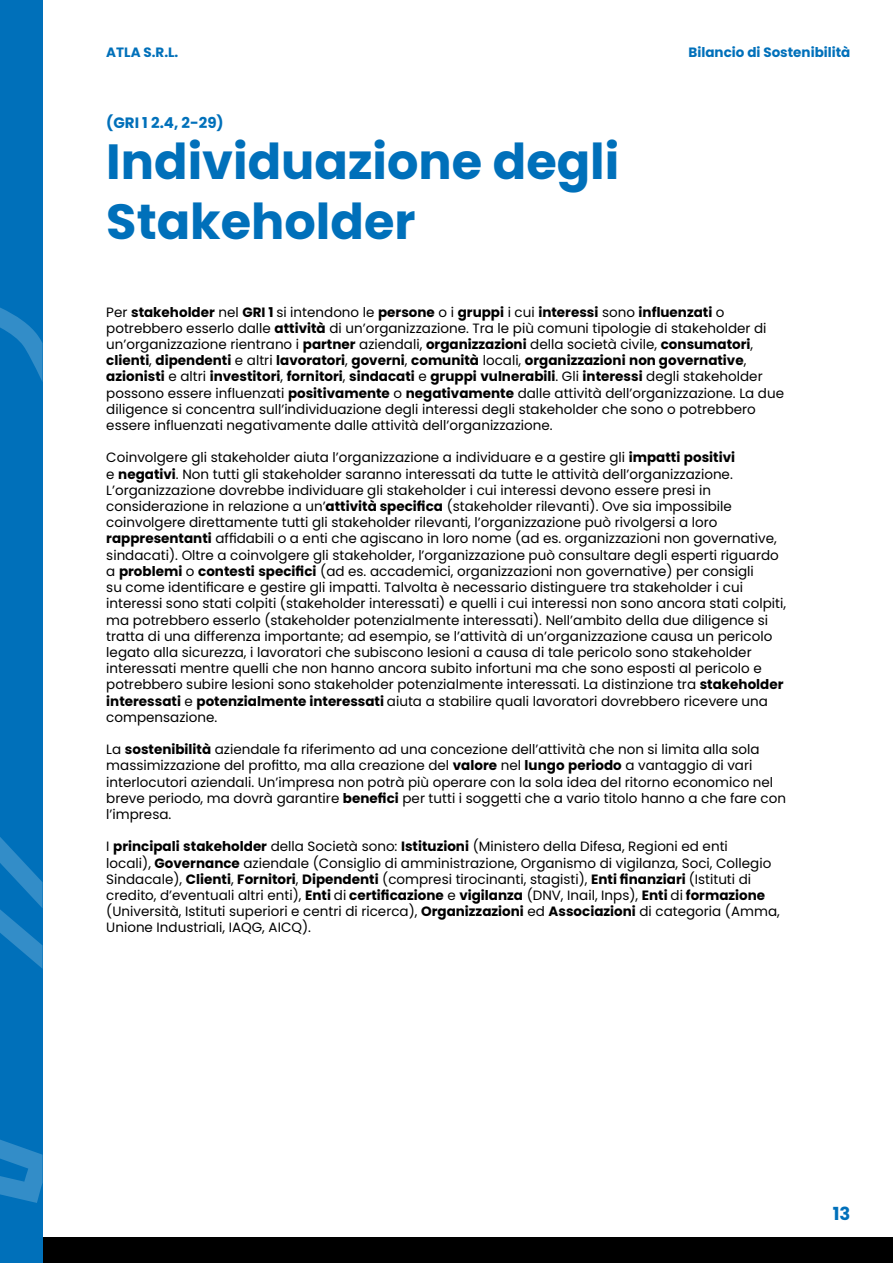
<style>
.page{position:relative;width:893px;height:1263px;background:#fff}
.page>*{position:absolute;margin:0;border:0;box-sizing:border-box;transform-origin:0 0}
.t1{font:700 49.35px/59.2px "Poppins";color:#0070ba}
.t2{font:700 18px "Poppins";color:#0070ba}
.t3{font:700 15px "Poppins";color:#0070ba}
.t4{font:13.5px/16.2px "Poppins";color:#000}
.t5{font:700 13.5px "Poppins";color:#0070ba}
.s1{font-weight:700}
</style>
<div class="page">
<div style="left:43px;top:1237px;width:850px;height:26px;background:#000"></div>
<div style="left:0;top:0;width:43px;height:1263px;background:#0070ba"></div>
<svg style="left:0;top:307px;width:43px;height:75px"></svg>
<svg style="left:0;top:837px;width:43px;height:132px"></svg>
<svg style="left:0;top:1139px;width:43px;height:64px"></svg>
<p class="t5" style="left:106px;top:44px;width:74px">ATLA S.R.L.</p>
<p class="t5" style="left:689px;top:44px;width:163px">Bilancio di Sostenibilità</p>
<p class="t3" style="left:106px;top:114px;width:119px">(GRI 1 2.4, 2-29)</p>
<h1 class="t1" style="left:106px;top:133px;width:515px">Individuazione degli<br>Stakeholder</h1>
<p class="t4" style="left:106px;top:304px;width:679px">Per <span class="s1">stakeholder</span> nel <span class="s1">GRI 1</span> si intendono le <span class="s1">persone</span> o i <span class="s1">gruppi</span> i cui <span class="s1">interessi</span> sono <span class="s1">influenzati</span> o potrebbero esserlo dalle <span class="s1">attività</span> di un’organizzazione. Tra le più comuni tipologie di stakeholder di un’organizzazione rientrano i <span class="s1">partner</span> aziendali, <span class="s1">organizzazioni</span> della società civile, <span class="s1">consumatori</span>, <span class="s1">clienti</span>, <span class="s1">dipendenti</span> e altri <span class="s1">lavoratori</span>, <span class="s1">governi</span>, <span class="s1">comunità</span> locali, <span class="s1">organizzazioni non governative</span>, <span class="s1">azionisti</span> e altri <span class="s1">investitori</span>, <span class="s1">fornitori</span>, <span class="s1">sindacati</span> e <span class="s1">gruppi vulnerabili</span>. Gli <span class="s1">interessi</span> degli stakeholder possono essere influenzati <span class="s1">positivamente</span> o <span class="s1">negativamente</span> dalle attività dell’organizzazione. La due diligence si concentra sull’individuazione degli interessi degli stakeholder che sono o potrebbero essere influenzati negativamente dalle attività dell’organizzazione.</p>
<p class="t4" style="left:106px;top:450px;width:681px">Coinvolgere gli stakeholder aiuta l’organizzazione a individuare e a gestire gli <span class="s1">impatti positivi<br></span>e <span class="s1">negativi</span>. Non tutti gli stakeholder saranno interessati da tutte le attività dell’organizzazione.<br>L’organizzazione dovrebbe individuare gli stakeholder i cui interessi devono essere presi in considerazione in relazione a un’<span class="s1">attività specifica</span> (stakeholder rilevanti). Ove sia impossibile coinvolgere direttamente tutti gli stakeholder rilevanti, l’organizzazione può rivolgersi a loro <span class="s1">rappresentanti</span> affidabili o a enti che agiscano in loro nome (ad es. organizzazioni non governative, sindacati). Oltre a coinvolgere gli stakeholder, l’organizzazione può consultare degli esperti riguardo a <span class="s1">problemi</span> o <span class="s1">contesti specifici</span> (ad es. accademici, organizzazioni non governative) per consigli<br>su come identificare e gestire gli impatti. Talvolta è necessario distinguere tra stakeholder i cui interessi sono stati colpiti (stakeholder interessati) e quelli i cui interessi non sono ancora stati colpiti, ma potrebbero esserlo (stakeholder potenzialmente interessati). Nell’ambito della due diligence si tratta di una differenza importante; ad esempio, se l’attività di un’organizzazione causa un pericolo legato alla sicurezza, i lavoratori che subiscono lesioni a causa di tale pericolo sono stakeholder interessati mentre quelli che non hanno ancora subito infortuni ma che sono esposti al pericolo e potrebbero subire lesioni sono stakeholder potenzialmente interessati. La distinzione tra <span class="s1">stakeholder interessati</span> e <span class="s1">potenzialmente interessati</span> aiuta a stabilire quali lavoratori dovrebbero ricevere una compensazione.</p>
<p class="t4" style="left:106px;top:741px;width:681px">La <span class="s1">sostenibilità</span> aziendale fa riferimento ad una concezione dell’attività che non si limita alla sola massimizzazione del profitto, ma alla creazione del <span class="s1">valore</span> nel <span class="s1">lungo periodo</span> a vantaggio di vari interlocutori aziendali. Un’impresa non potrà più operare con la sola idea del ritorno economico nel breve periodo, ma dovrà garantire <span class="s1">benefici</span> per tutti i soggetti che a vario titolo hanno a che fare con l’impresa.</p>
<p class="t4" style="left:106px;top:838px;width:675px">I <span class="s1">principali stakeholder</span> della Società sono: <span class="s1">Istituzioni</span> (Ministero della Difesa, Regioni ed enti<br>locali), <span class="s1">Governance</span> aziendale (Consiglio di amministrazione, Organismo di vigilanza, Soci, Collegio Sindacale), <span class="s1">Clienti</span>, <span class="s1">Fornitori</span>, <span class="s1">Dipendenti</span> (compresi tirocinanti, stagisti), <span class="s1">Enti finanziari</span> (Istituti di credito, d’eventuali altri enti), <span class="s1">Enti</span> di <span class="s1">certificazione</span> e <span class="s1">vigilanza</span> (DNV, Inail, Inps), <span class="s1">Enti</span> di <span class="s1">formazione </span>(Università, Istituti superiori e centri di ricerca), <span class="s1">Organizzazioni</span> ed <span class="s1">Associazioni</span> di categoria (Amma, Unione Industriali, IAQG, AICQ).</p>
<h2 class="t2" style="left:833px;top:1204px;width:19px">13</h2>
</div>
